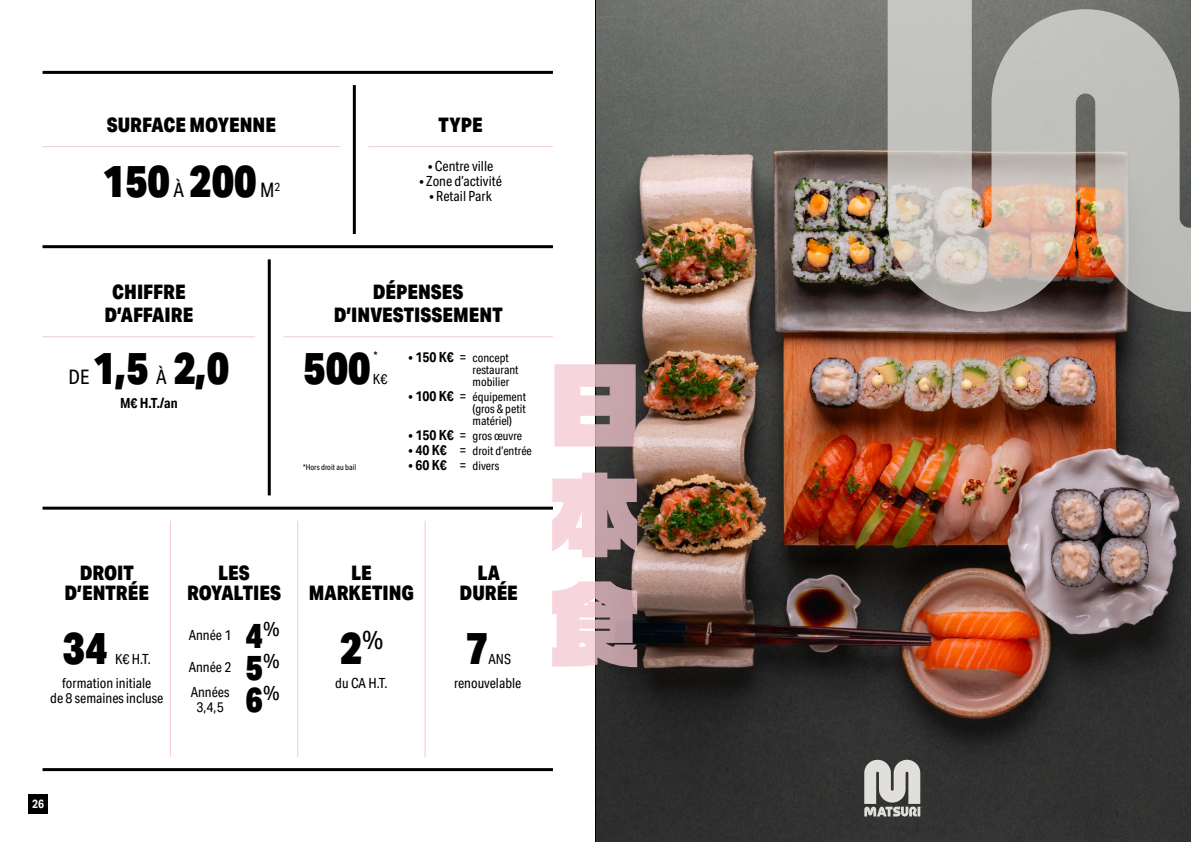
<style>
.page{position:relative;width:1191px;height:842px;background:#fff}
.page>*{position:absolute;margin:0;border:0;box-sizing:border-box;transform-origin:0 0}
.t1{font:900 45px "Aktiv Grotesk Cd";color:#000}
.t2{font:900 35px/32.1px "Aktiv Grotesk Cd";color:#000;text-align:justify}
.t3{font:900 20px/20px "Aktiv Grotesk Cd";color:#000;text-align:center}
.t4{font:20px "Aktiv Grotesk Cd";color:#000}
.t5{font:14px/15px "Aktiv Grotesk Cd";color:#000;text-align:center}
.t6{font:700 14px "Aktiv Grotesk Cd";color:#000}
.t7{font:12px/12px "Aktiv Grotesk Cd";color:#000}
.t8{font:700 12px "Aktiv Grotesk Cd";color:#fff}
.t9{font:8px "Aktiv Grotesk Cd";color:#000}
.s1{font-size:14px}
.s2{font-weight:700;font-size:14px}
</style>
<div class="page">
<img style="left:596px;top:0;width:595px;height:842px">
<hr style="left:595px;top:0;width:1px;height:842px;background:#000">
<hr style="left:43px;top:71px;width:510px;height:3px;background:#000">
<hr style="left:43px;top:245px;width:510px;height:3px;background:#000">
<hr style="left:43px;top:507px;width:510px;height:3px;background:#000">
<hr style="left:43px;top:768px;width:510px;height:3px;background:#000">
<hr style="left:368px;top:146px;width:185px;height:1px;background:#f5c8d1">
<hr style="left:43px;top:336px;width:212px;height:1px;background:#f5c8d1">
<hr style="left:283px;top:336px;width:270px;height:1px;background:#f5c8d1">
<hr style="left:43px;top:146px;width:297px;height:1px;background:#f5c8d1">
<hr style="left:353px;top:85px;width:3px;height:149px;background:#000">
<hr style="left:268px;top:259px;width:3px;height:236px;background:#000">
<svg style="left:864px;top:760px;width:58px;height:57px;background:#acaba8"></svg>
<svg style="left:887px;top:0;width:304px;height:312px;background:#b1a8a0"></svg>
<svg style="left:554px;top:364px;width:81px;height:83px;background:#d9bac0"></svg>
<svg style="left:552px;top:473px;width:85px;height:84px;background:#d1b4ba"></svg>
<svg style="left:552px;top:581px;width:85px;height:86px;background:#d0b3b9"></svg>
<div style="left:28px;top:794px;width:20px;height:20px;background:#000"></div>
<hr style="left:424px;top:521px;width:1px;height:236px;background:#f5c8d1">
<hr style="left:297px;top:521px;width:1px;height:236px;background:#f5c8d1">
<hr style="left:170px;top:521px;width:1px;height:236px;background:#f5c8d1">
<h3 class="t3" style="left:107px;top:115px;width:171px">SURFACE MOYENNE</h3>
<h1 class="t1" style="left:102px;top:156px;width:156px">150 200</h1>
<h3 class="t4" style="left:173px;top:179px;width:12px">À</h3>
<h3 class="t4" style="left:260px;top:179px;width:22px">M<sup>2</sup></h3>
<h3 class="t3" style="left:104px;top:281px;width:90px;line-height:22.7px">CHIFFRE<br>D’AFFAIRE</h3>
<h3 class="t3" style="left:438px;top:115px;width:46px">TYPE</h3>
<p class="t5" style="left:428px;top:159px;width:67px">• Centre ville</p>
<p class="t5" style="left:419px;top:174px;width:84px">• Zone d’activité</p>
<p class="t5" style="left:429px;top:189px;width:64px">• Retail Park</p>
<h3 class="t3" style="left:334px;top:281px;width:170px;line-height:22.7px">DÉPENSES<br>D’INVESTISSEMENT</h3>
<h1 class="t1" style="left:93px;top:342px;width:57px">1,5</h1>
<h3 class="t4" style="left:69px;top:365px;width:22px">DE</h3>
<p class="t7" style="left:374px;top:350px;width:5px">*</p>
<h1 class="t1" style="left:173px;top:342px;width:57px">2,0</h1>
<h1 class="t1" style="left:303px;top:342px;width:69px">500</h1>
<h3 class="t4" style="left:156px;top:365px;width:12px">À</h3>
<p class="t5" style="left:373px;top:371px;width:16px">K€</p>
<p class="t6" style="left:120px;top:395px;width:59px">M€ H.T./an</p>
<p class="t9" style="left:303px;top:462px;width:54px">*Hors droit au bail</p>
<p class="t7" style="left:472px;top:351px;width:48px;text-indent:-64px"><span class="s1">•</span> <span class="s2">150 K€</span> <span class="s1">=</span> concept restaurant mobilier</p>
<p class="t7" style="left:472px;top:390px;width:55px;text-align:justify;text-indent:-64px"><span class="s1">•</span> <span class="s2">100 K€</span> <span class="s1">=</span> équipement (gros &amp; petit matériel)</p>
<p class="t7" style="left:408px;top:429px;width:115px"><span class="s1">•</span> <span class="s2">150 K€</span> <span class="s1">=</span> gros œuvre</p>
<p class="t7" style="left:408px;top:444px;width:125px"><span class="s1">•</span> <span class="s2">40 K€</span> <span class="s1">=</span> droit d’entrée</p>
<p class="t7" style="left:408px;top:459px;width:92px"><span class="s1">•</span> <span class="s2">60 K€</span> <span class="s1">=</span> divers</p>
<h3 class="t3" style="left:65px;top:563px;width:86px">DROIT<br>D’ENTRÉE</h3>
<h3 class="t3" style="left:187px;top:563px;width:96px">LES<br>ROYALTIES</h3>
<h3 class="t3" style="left:309px;top:563px;width:107px">LE<br>MARKETING</h3>
<h3 class="t3" style="left:459px;top:563px;width:60px">LA<br>DURÉE</h3>
<h2 class="t2" style="left:246px;top:620px;width:35px">4<sup>% </sup>5<sup>% </sup>6<sup>%</sup></h2>
<p class="t5" style="left:189px;top:628px;width:44px">Année 1</p>
<p class="t5" style="left:189px;top:655px;width:44px;line-height:24.6px;text-align:left">Année 2<br>Années</p>
<p class="t5" style="left:196px;top:700px;width:29px">3,4,5</p>
<h1 class="t1" style="left:340px;top:622px;width:45px">2<sup>%</sup></h1>
<h1 class="t1" style="left:466px;top:622px;width:24px">7</h1>
<h1 class="t1" style="left:63px;top:622px;width:46px">34</h1>
<p class="t5" style="left:488px;top:651px;width:24px">ANS</p>
<p class="t5" style="left:115px;top:651px;width:37px">K€ H.T.</p>
<p class="t5" style="left:50px;top:676px;width:114px">formation initiale<br>de 8 semaines incluse</p>
<p class="t5" style="left:335px;top:676px;width:54px">du CA H.T.</p>
<p class="t5" style="left:454px;top:676px;width:69px">renouvelable</p>
<p class="t8" style="left:32px;top:797px;width:13px">26</p>
</div>
